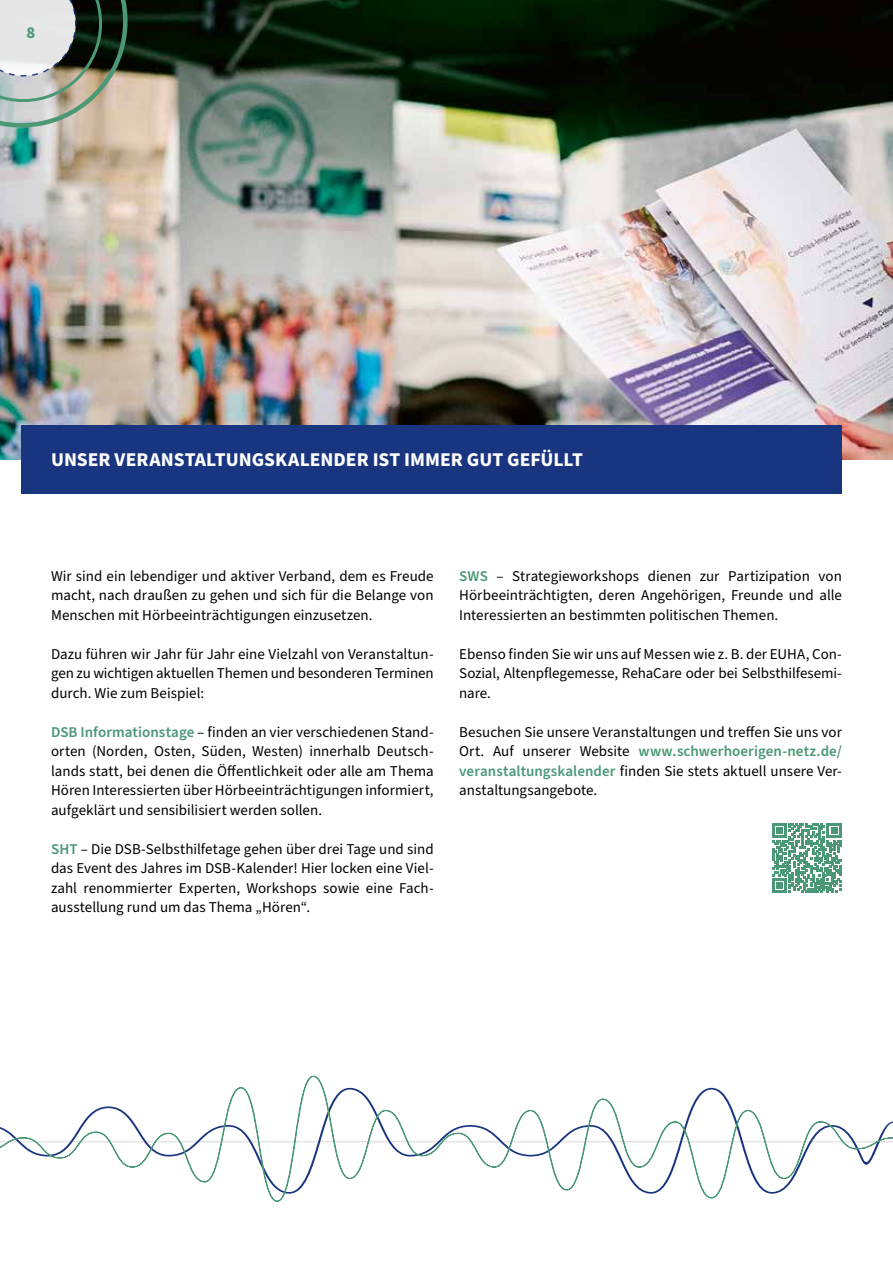
<style>
.page{position:relative;width:893px;height:1263px;background:#fff}
.page>*{position:absolute;margin:0;border:0;box-sizing:border-box;transform-origin:0 0}
.t1{font:700 19.5px "Source Sans Pro";color:#fff}
.t2{font:700 16.5px "Source Sans Pro";color:#4b9876}
.t3{font:15px/19.5px "Source Sans Pro";color:#000;text-align:justify}
.s1{font-weight:600;color:#4b9876}
</style>
<div class="page">
<svg style="left:0;top:1075px;width:893px;height:127px"></svg>
<img style="left:0;top:0;width:893px;height:459px">
<svg style="left:0;top:0;width:128px;height:128px;background:#9ea399"></svg>
<div style="left:21px;top:425px;width:821px;height:68px;background:#193580"></div>
<svg style="left:772px;top:823px;width:70px;height:70px"></svg>
<p class="t2" style="left:26px;top:21px;width:10px">8</p>
<h1 class="t1" style="left:51px;top:447px;width:534px">UNSER VERANSTALTUNGSKALENDER IST IMMER GUT GEFÜLLT</h1>
<p class="t3" style="left:51px;top:566px;width:384px">Wir sind ein lebendiger und aktiver Verband, dem es Freude macht, nach draußen zu gehen und sich für die Belange von Menschen mit Hörbeeinträchtigungen einzusetzen.</p>
<p class="t3" style="left:51px;top:644px;width:384px">Dazu führen wir Jahr für Jahr eine Vielzahl von Veranstaltun&shy;gen zu wichtigen aktuellen Themen und besonderen Terminen durch. Wie zum Beispiel:</p>
<p class="t3" style="left:51px;top:722px;width:384px"><span class="s1">DSB Informationstage</span> – finden an vier verschiedenen Stand&shy;orten (Norden, Osten, Süden, Westen) innerhalb Deutsch&shy;lands statt, bei denen die Öffentlichkeit oder alle am Thema Hören Interessierten über Hörbeeinträchtigungen informiert, aufgeklärt und sensibilisiert werden sollen.</p>
<p class="t3" style="left:51px;top:839px;width:384px"><span class="s1">SHT</span> – Die DSB-Selbsthilfetage gehen über drei Tage und sind das Event des Jahres im DSB-Kalender! Hier locken eine Viel&shy;zahl renommierter Experten, Workshops sowie eine Fach&shy;ausstellung rund um das Thema „Hören“.</p>
<p class="t3" style="left:459px;top:566px;width:384px"><span class="s1">SWS</span> – Strategieworkshops dienen zur Partizipation von Hörbeeinträchtigten, deren Angehörigen, Freunde und alle Interessierten an bestimmten politischen Themen.</p>
<p class="t3" style="left:459px;top:644px;width:384px">Ebenso finden Sie wir uns auf Messen wie z. B. der EUHA, Con-Sozial, Altenpflegemesse, RehaCare oder bei Selbsthilfesemi&shy;nare.</p>
<p class="t3" style="left:459px;top:722px;width:384px">Besuchen Sie unsere Veranstaltungen und treffen Sie uns vor Ort. Auf unserer Website <span class="s1">www.schwerhoerigen-netz.de/ veranstaltungskalender</span> finden Sie stets aktuell unsere Ver&shy;anstaltungsangebote.</p>
</div>
